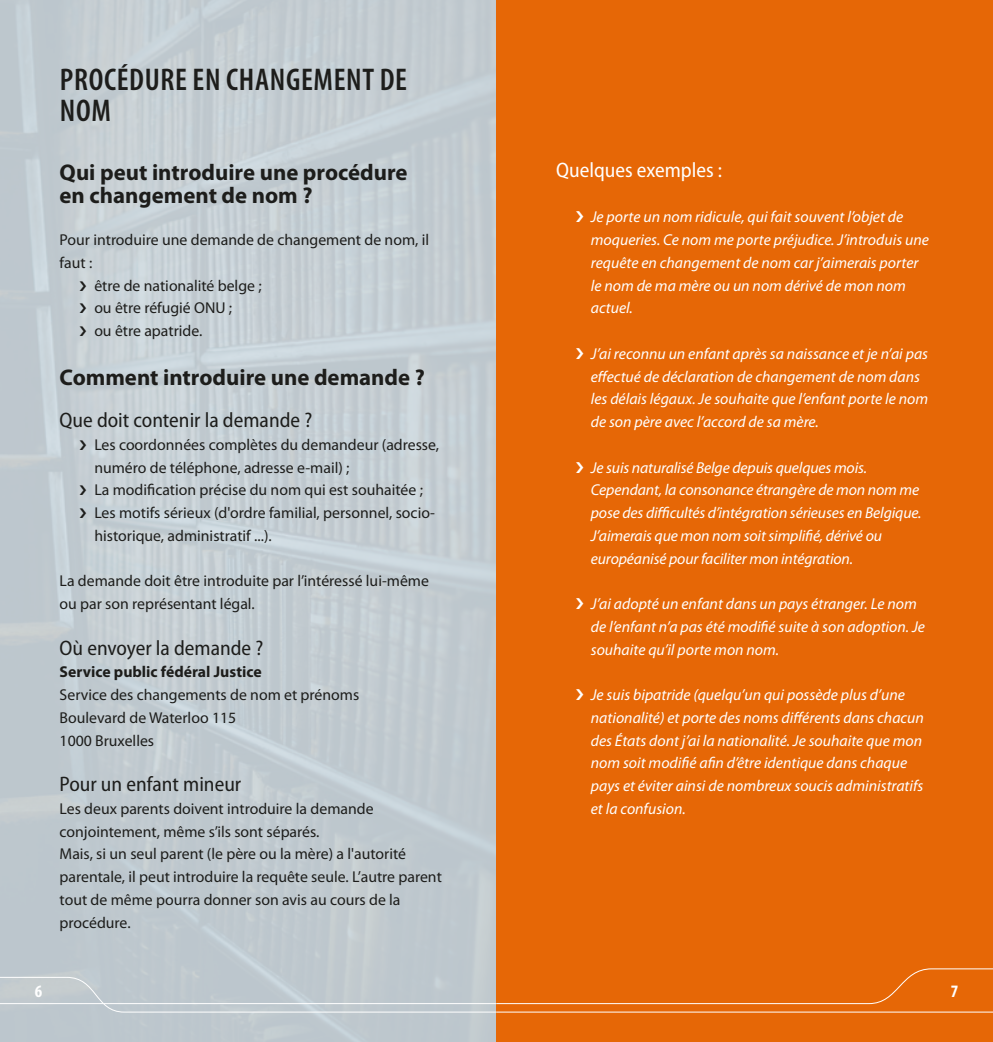
<style>
.page{position:relative;width:993px;height:1042px;background:#fff}
.page>*{position:absolute;margin:0;border:0;box-sizing:border-box;transform-origin:0 0}
.t1{font:600 condensed 31.5px/31.5px "Myriad Pro";letter-spacing:.02em;color:#1d1d1b}
.t2{font:700 22.75px/22.8px "Myriad Pro";color:#1d1d1b}
.t3{font:semi-condensed 21px "Myriad Pro";color:#1d1d1b}
.t4{font:semi-condensed 21px "Myriad Pro";color:#fff}
.t5{font:700 condensed 17.5px "Myriad Pro";color:#fff}
.t6{font:italic 15.75px/22.8px "Myriad Pro";color:#fff}
.t7{font:15.75px/22.8px "Myriad Pro";color:#1d1d1b}
.t8{font:700 15.75px "Myriad Pro";color:#1d1d1b}
</style>
<div class="page">
<div style="left:0;top:0;width:496px;height:1042px;background:#c2cbd0"></div>
<div style="left:496px;top:0;width:496px;height:1042px;background:#e66706"></div>
<svg style="left:0;top:968px;width:992px;height:45px"></svg>
<hr style="left:496px;top:1011px;width:496px;height:1px;background:#fff">
<svg style="left:82px;top:281px;width:4px;height:10px"></svg>
<svg style="left:81px;top:303px;width:5px;height:10px"></svg>
<svg style="left:82px;top:326px;width:3px;height:5px"></svg>
<h1 class="t1" style="left:60px;top:64px;width:348px">PROCÉDURE EN CHANGEMENT DE<br>NOM</h1>
<h2 class="t2" style="left:60px;top:160px;width:349px">Qui peut introduire une procédure en changement de nom ?</h2>
<p class="t7" style="left:60px;top:228px;width:371px">Pour introduire une demande de changement de nom, il</p>
<p class="t7" style="left:60px;top:251px;width:34px">faut :</p>
<p class="t7" style="left:94px;top:274px;width:169px">être de nationalité belge ;</p>
<p class="t7" style="left:94px;top:296px;width:139px">ou être réfugié ONU ;</p>
<p class="t7" style="left:94px;top:319px;width:110px">ou être apatride.</p>
<h2 class="t2" style="left:60px;top:365px;width:367px">Comment introduire une demande ?</h2>
<h3 class="t3" style="left:60px;top:409px;width:254px">Que doit contenir la demande ?</h3>
<p class="t7" style="left:94px;top:433px;width:346px">Les coordonnées complètes du demandeur (adresse, numéro de téléphone, adresse e-mail) ;<br>La modification précise du nom qui est souhaitée ; Les motifs sérieux (d'ordre familial, personnel, socio&shy;historique, administratif ...).</p>
<p class="t7" style="left:60px;top:569px;width:371px">La demande doit être introduite par l’intéressé lui-même ou par son représentant légal.</p>
<h3 class="t3" style="left:60px;top:636px;width:205px">Où envoyer la demande ?</h3>
<p class="t8" style="left:60px;top:662px;width:203px">Service public fédéral Justice</p>
<p class="t7" style="left:60px;top:683px;width:301px">Service des changements de nom et prénoms<br>Boulevard de Waterloo 115<br>1000 Bruxelles</p>
<h3 class="t3" style="left:60px;top:773px;width:183px">Pour un enfant mineur</h3>
<p class="t7" style="left:60px;top:797px;width:383px">Les deux parents doivent introduire la demande conjointement, même s’ils sont séparés.<br>Mais, si un seul parent (le père ou la mère) a l'autorité parentale, il peut introduire la requête seule. L’autre parent tout de même pourra donner son avis au cours de la procédure.</p>
<h3 class="t4" style="left:556px;top:158px;width:168px">Quelques exemples :</h3>
<p class="t6" style="left:590px;top:205px;width:339px">Je porte un nom ridicule, qui fait souvent l’objet de moqueries. Ce nom me porte préjudice. J’introduis une requête en changement de nom car j’aimerais porter le nom de ma mère ou un nom dérivé de mon nom actuel.</p>
<p class="t6" style="left:590px;top:342px;width:339px">J’ai reconnu un enfant après sa naissance et je n’ai pas effectué de déclaration de changement de nom dans les délais légaux. Je souhaite que l’enfant porte le nom de son père avec l’accord de sa mère.</p>
<p class="t6" style="left:590px;top:456px;width:332px">Je suis naturalisé Belge depuis quelques mois.<br>Cependant, la consonance étrangère de mon nom me pose des difficultés d’intégration sérieuses en Belgique.<br>J’aimerais que mon nom soit simplifié, dérivé ou européanisé pour faciliter mon intégration.</p>
<p class="t6" style="left:590px;top:592px;width:335px">J’ai adopté un enfant dans un pays étranger. Le nom de l’enfant n’a pas été modifié suite à son adoption. Je souhaite qu’il porte mon nom.</p>
<p class="t6" style="left:590px;top:683px;width:334px">Je suis bipatride (quelqu’un qui possède plus d’une nationalité) et porte des noms différents dans chacun des États dont j’ai la nationalité. Je souhaite que mon nom soit modifié afin d’être identique dans chaque pays et éviter ainsi de nombreux soucis administratifs et la confusion.</p>
<p class="t5" style="left:35px;top:980px;width:9px">6</p>
<p class="t5" style="left:950px;top:980px;width:9px">7</p>
</div>
